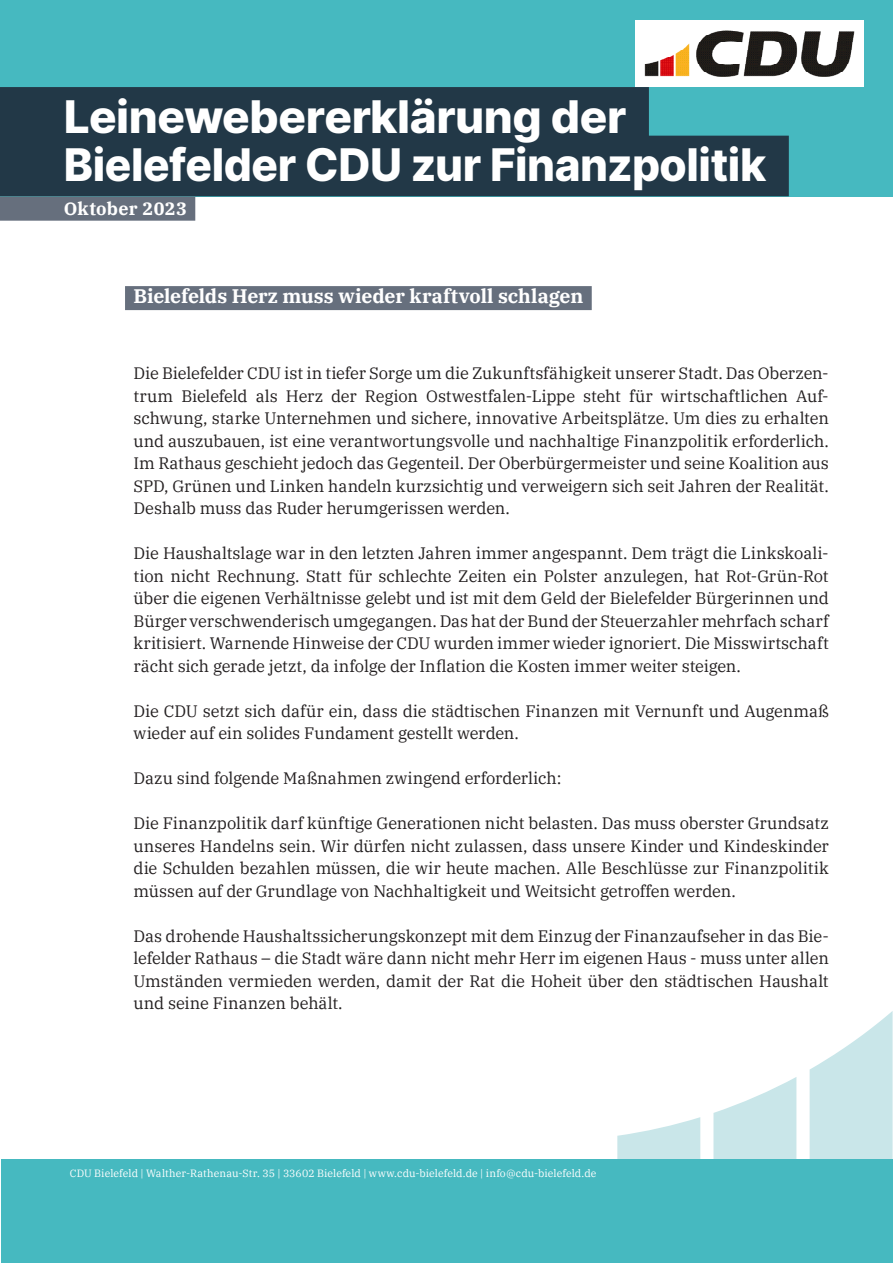
<style>
.page{position:relative;width:893px;height:1263px;background:#fff}
.page>*{position:absolute;margin:0;border:0;box-sizing:border-box;transform-origin:0 0}
.t1{font:800 45px/48.6px "Inter";letter-spacing:-.01em;color:#fff}
.t2{font:700 19.5px "IBM Plex Serif";letter-spacing:-.005em;color:#fff}
.t3{font:700 18px "IBM Plex Serif";letter-spacing:.02em;color:#fff}
.t4{font:16.5px/22.5px "IBM Plex Serif";letter-spacing:-.01em;color:#231f20;text-align:justify}
.t5{font:10.5px "IBM Plex Serif";letter-spacing:.005em;color:#fff}
</style>
<div class="page">
<svg style="left:810px;top:1011px;width:83px;height:148px"></svg>
<svg style="left:713px;top:1077px;width:83px;height:82px"></svg>
<svg style="left:617px;top:1117px;width:83px;height:42px"></svg>
<div style="left:1px;top:1159px;width:892px;height:104px;background:#46b9c0"></div>
<div style="left:0;top:0;width:893px;height:196px;background:#46b9c0"></div>
<div style="left:0;top:87px;width:649px;height:61px;background:#223847"></div>
<div style="left:0;top:136px;width:789px;height:60px;background:#223847"></div>
<div style="left:0;top:197px;width:195px;height:24px;background:#666f7d"></div>
<img style="left:636px;top:21px;width:227px;height:65px">
<div style="left:125px;top:286px;width:467px;height:24px;background:#666f7d"></div>
<h1 class="t1" style="left:64px;top:90px;width:704px">Leinewebererklärung der<br>Bielefelder CDU zur Finanzpolitik</h1>
<p class="t3" style="left:64px;top:194px;width:125px">Oktober 2023</p>
<p class="t2" style="left:134px;top:281px;width:451px">Bielefelds Herz muss wieder kraftvoll schlagen</p>
<p class="t4" style="left:134px;top:361px;width:697px">Die Bielefelder CDU ist in tiefer Sorge um die Zukunftsfähigkeit unserer Stadt. Das Oberzen&shy;trum Bielefeld als Herz der Region Ostwestfalen-Lippe steht für wirtschaftlichen Auf&shy;schwung, starke Unternehmen und sichere, innovative Arbeitsplätze. Um dies zu erhalten und auszubauen, ist eine verantwortungsvolle und nachhaltige Finanzpolitik erforderlich.<br>Im Rathaus geschieht jedoch das Gegenteil. Der Oberbürgermeister und seine Koalition aus SPD, Grünen und Linken handeln kurzsichtig und verweigern sich seit Jahren der Realität.<br>Deshalb muss das Ruder herumgerissen werden.</p>
<p class="t4" style="left:134px;top:541px;width:697px">Die Haushaltslage war in den letzten Jahren immer angespannt. Dem trägt die Linkskoali&shy;tion nicht Rechnung. Statt für schlechte Zeiten ein Polster anzulegen, hat Rot-Grün-Rot über die eigenen Verhältnisse gelebt und ist mit dem Geld der Bielefelder Bürgerinnen und Bürger verschwenderisch umgegangen. Das hat der Bund der Steuerzahler mehrfach scharf kritisiert. Warnende Hinweise der CDU wurden immer wieder ignoriert. Die Misswirtschaft rächt sich gerade jetzt, da infolge der Inflation die Kosten immer weiter steigen.</p>
<p class="t4" style="left:134px;top:698px;width:697px">Die CDU setzt sich dafür ein, dass die städtischen Finanzen mit Vernunft und Augenmaß wieder auf ein solides Fundament gestellt werden.</p>
<p class="t4" style="left:134px;top:766px;width:429px">Dazu sind folgende Maßnahmen zwingend erforderlich:</p>
<p class="t4" style="left:134px;top:811px;width:697px">Die Finanzpolitik darf künftige Generationen nicht belasten. Das muss oberster Grundsatz unseres Handelns sein. Wir dürfen nicht zulassen, dass unsere Kinder und Kindeskinder die Schulden bezahlen müssen, die wir heute machen. Alle Beschlüsse zur Finanzpolitik müssen auf der Grundlage von Nachhaltigkeit und Weitsicht getroffen werden.</p>
<p class="t4" style="left:134px;top:923px;width:697px">Das drohende Haushaltssicherungskonzept mit dem Einzug der Finanzaufseher in das Bie&shy;lefelder Rathaus – die Stadt wäre dann nicht mehr Herr im eigenen Haus - muss unter allen Umständen vermieden werden, damit der Rat die Hoheit über den städtischen Haushalt und seine Finanzen behält.</p>
<p class="t5" style="left:70px;top:1165px;width:528px">CDU Bielefeld | Walther-Rathenau-Str. 35 | 33602 Bielefeld | www.cdu-bielefeld.de | info@cdu-bielefeld.de</p>
</div>
